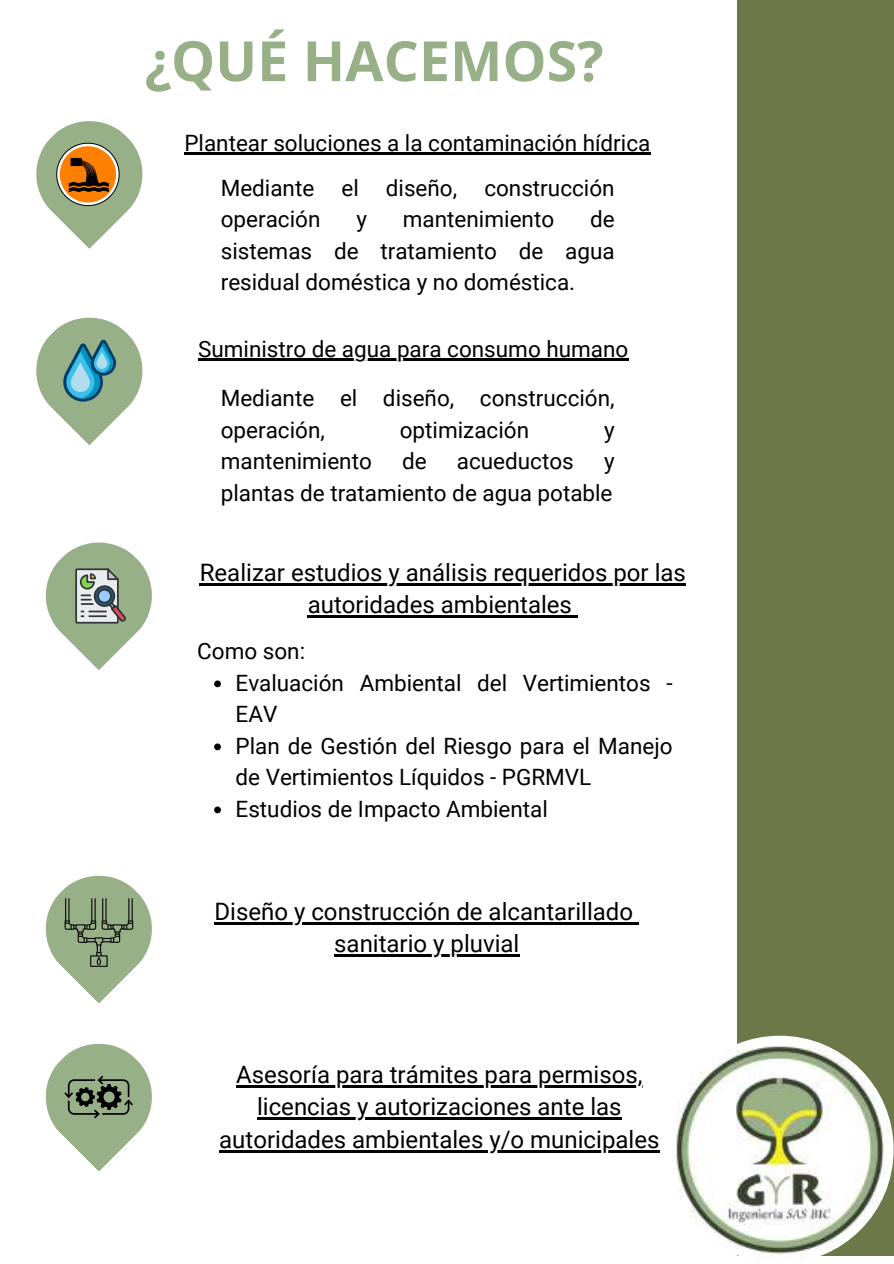
<style>
.page{position:relative;width:894px;height:1264px;background:#fff}
.page>*{position:absolute;margin:0;border:0;box-sizing:border-box;transform-origin:0 0}
.t1{font:700 55.5px "Open Sans";color:#98b088}
.t2{font:24px/32.7px "Roboto";color:#000;text-align:center}
.t3{font:22.5px/31.5px "Roboto";color:#000;text-align:center}
</style>
<div class="page">
<div style="left:737px;top:0;width:156px;height:1255px;background:#6c7848"></div>
<svg style="left:36px;top:121px;width:107px;height:128px"></svg>
<svg style="left:36px;top:317px;width:107px;height:129px"></svg>
<svg style="left:45px;top:542px;width:107px;height:128px"></svg>
<svg style="left:45px;top:875px;width:107px;height:128px"></svg>
<img style="left:665px;top:1035px;width:228px;height:228px;border-radius:50%">
<hr style="left:184px;top:152px;width:466px;height:2px;background:#000">
<hr style="left:198px;top:358px;width:430px;height:2px;background:#000">
<hr style="left:200px;top:583px;width:485px;height:2px;background:#000">
<hr style="left:308px;top:615px;width:264px;height:2px;background:#000">
<svg style="left:214px;top:680px;width:7px;height:7px"></svg>
<svg style="left:214px;top:743px;width:7px;height:7px"></svg>
<svg style="left:214px;top:806px;width:7px;height:7px"></svg>
<hr style="left:214px;top:922px;width:425px;height:2px;background:#000">
<hr style="left:334px;top:954px;width:185px;height:2px;background:#000">
<svg style="left:45px;top:1043px;width:107px;height:128px"></svg>
<hr style="left:236px;top:1085px;width:406px;height:2px;background:#000">
<hr style="left:257px;top:1117px;width:364px;height:2px;background:#000">
<hr style="left:219px;top:1150px;width:440px;height:2px;background:#000">
<h1 class="t1" style="left:144px;top:22px;width:460px">¿QUÉ HACEMOS?</h1>
<p class="t3" style="left:184px;top:121px;width:467px;line-height:44.7px">Plantear soluciones a la contaminación hídrica<br>Mediante el diseño, construcción</p>
<p class="t3" style="left:221px;top:203px;width:101px">operación</p>
<p class="t3" style="left:356px;top:203px;width:12px">y</p>
<p class="t3" style="left:403px;top:203px;width:153px">mantenimiento</p>
<p class="t3" style="left:221px;top:203px;width:395px;text-align:justify;text-indent:369px">de sistemas de tratamiento de agua residual doméstica y no doméstica.</p>
<p class="t3" style="left:198px;top:324px;width:431px;line-height:49.5px">Suministro de agua para consumo humano<br>Mediante el diseño, construcción,</p>
<p class="t3" style="left:221px;top:414px;width:106px">operación,</p>
<p class="t3" style="left:399px;top:414px;width:131px">optimización</p>
<p class="t3" style="left:604px;top:414px;width:12px">y</p>
<p class="t3" style="left:221px;top:446px;width:153px">mantenimiento</p>
<p class="t3" style="left:402px;top:446px;width:26px">de</p>
<p class="t3" style="left:457px;top:446px;width:118px">acueductos</p>
<p class="t3" style="left:221px;top:446px;width:395px;text-align:right">y<br>plantas de tratamiento de agua potable</p>
<p class="t2" style="left:200px;top:556px;width:487px">Realizar estudios y análisis requeridos por las autoridades ambientales</p>
<p class="t3" style="left:235px;top:635px;width:438px;text-align:left;text-indent:-38px">Como son:<br>Evaluación Ambiental del Vertimientos -<br>EAV<br>Plan de Gestión del Riesgo para el Manejo de Vertimientos Líquidos - PGRMVL<br>Estudios de Impacto Ambiental</p>
<p class="t2" style="left:214px;top:895px;width:420px">Diseño y construcción de alcantarillado sanitario y pluvial</p>
<p class="t2" style="left:219px;top:1058px;width:441px">Asesoría para trámites para permisos, licencias y autorizaciones ante las autoridades ambientales y/o municipales</p>
</div>
